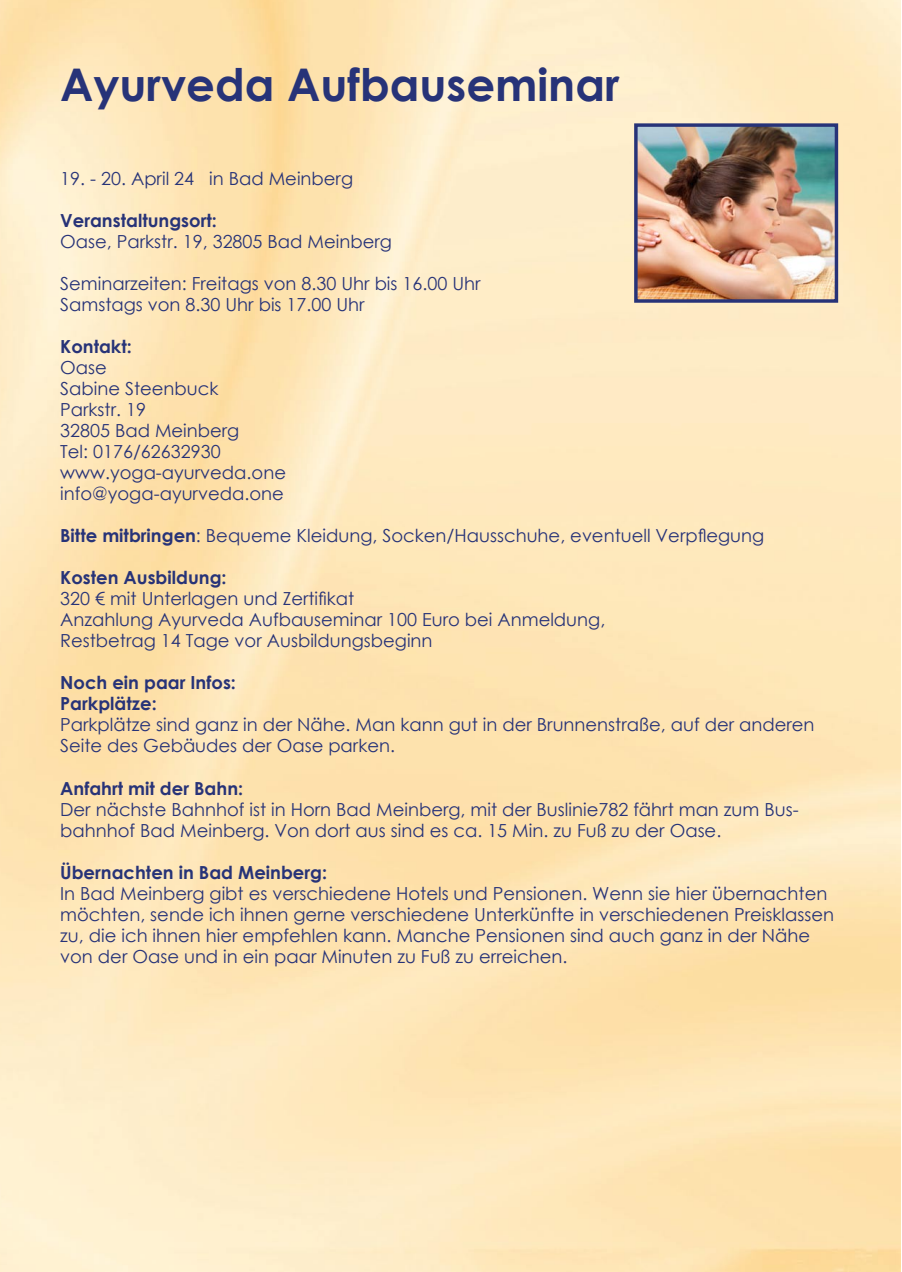
<style>
.page{position:relative;width:902px;height:1272px;background:#fff}
.page>*{position:absolute;margin:0;border:0;box-sizing:border-box;transform-origin:0 0}
.t1{font:700 45px "Century Gothic";color:#273378}
.t2{font:18px/21px "Century Gothic";color:#273378}
.t3{font:700 18px/21px "Century Gothic";color:#273378}
.s1{font-weight:700}
</style>
<div class="page">
<img style="left:638px;top:127px;width:196px;height:172px">
<div style="left:634px;top:123px;width:204px;height:180px;border:3px solid #273378"></div>
<h1 class="t1" style="left:60px;top:51px;width:560px">Ayurveda Aufbauseminar</h1>
<p class="t2" style="left:60px;top:168px;width:294px">19. - 20. April 24 in Bad Meinberg</p>
<p class="t3" style="left:60px;top:209px;width:158px">Veranstaltungsort:</p>
<p class="t2" style="left:60px;top:231px;width:333px">Oase, Parkstr. 19, 32805 Bad Meinberg</p>
<p class="t2" style="left:60px;top:273px;width:422px">Seminarzeiten: Freitags von 8.30 Uhr bis 16.00 Uhr<br>Samstags von 8.30 Uhr bis 17.00 Uhr</p>
<p class="t3" style="left:60px;top:335px;width:73px">Kontakt:</p>
<p class="t2" style="left:60px;top:357px;width:227px">Oase<br>Sabine Steenbuck<br>Parkstr. 19<br>32805 Bad Meinberg<br>Tel: 0176/62632930 www.yoga-ayurveda.one info@yoga-ayurveda.one</p>
<p class="t2" style="left:60px;top:525px;width:705px"><span class="s1">Bitte mitbringen</span>: Bequeme Kleidung, Socken/Hausschuhe, eventuell Verpflegung</p>
<p class="t3" style="left:60px;top:566px;width:168px">Kosten Ausbildung:</p>
<p class="t2" style="left:60px;top:588px;width:546px">320 € mit Unterlagen und Zertifikat<br>Anzahlung Ayurveda Aufbauseminar 100 Euro bei Anmeldung,<br>Restbetrag 14 Tage vor Ausbildungsbeginn</p>
<p class="t3" style="left:60px;top:671px;width:177px">Noch ein paar Infos:<br>Parkplätze:</p>
<p class="t2" style="left:60px;top:714px;width:755px">Parkplätze sind ganz in der Nähe. Man kann gut in der Brunnenstraße, auf der anderen<br>Seite des Gebäudes der Oase parken.</p>
<p class="t3" style="left:60px;top:776px;width:184px">Anfahrt mit der Bahn:</p>
<p class="t2" style="left:60px;top:798px;width:740px">Der nächste Bahnhof ist in Horn Bad Meinberg, mit der Buslinie782 fährt man zum Bus&shy;bahnhof Bad Meinberg. Von dort aus sind es ca. 15 Min. zu Fuß zu der Oase.</p>
<p class="t3" style="left:60px;top:860px;width:268px">Übernachten in Bad Meinberg:</p>
<p class="t2" style="left:60px;top:882px;width:775px">In Bad Meinberg gibt es verschiedene Hotels und Pensionen. Wenn sie hier übernachten möchten, sende ich ihnen gerne verschiedene Unterkünfte in verschiedenen Preisklassen zu, die ich ihnen hier empfehlen kann. Manche Pensionen sind auch ganz in der Nähe von der Oase und in ein paar Minuten zu Fuß zu erreichen.</p>
</div>
